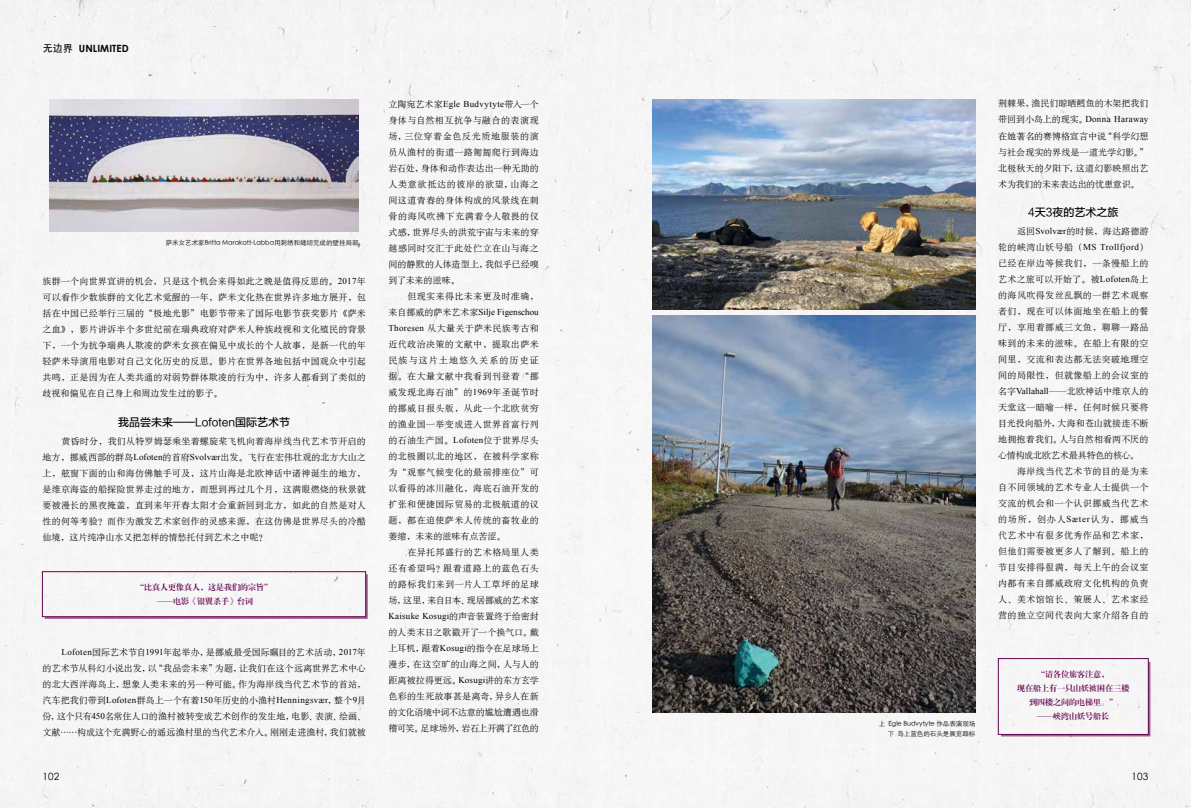
<style>
.page{position:relative;width:1191px;height:808px;background:#f6f6f6}
.page>*{position:absolute;margin:0;border:0;box-sizing:border-box;transform-origin:0 0}
.t1{font:11px "FZLTH4 K GBK1 0";color:#000}
.t2{font:700 10px "Century Gothic";letter-spacing:.01em;color:#000}
.t3{font:10px "Century Gothic";letter-spacing:.01em;color:#000}
.t4{font:9px/16px "H Ya 6 gj";letter-spacing:.015em;color:#000;text-align:justify}
.t5{font:9px "Times New Roman";letter-spacing:.025em;color:#000}
.t6{font:9px "Times New Roman";color:#000}
.t7{font:9px "Times New Roman";letter-spacing:.045em;color:#000}
.t8{font:9px "H Ya 6 gj";letter-spacing:.045em;color:#000}
.t9{font:8px/14px "FZXBSK GBK1 0";color:#63034e;text-align:center}
.t10{font:300 6.5px/10px "ST Heiti SC";color:#000;text-align:right}
.s1{font-family:"Adobe Heiti Std";font-weight:400}
.s2{font-family:"Times New Roman"}
.s3{font-family:"H Ya 6 gj"}
</style>
<div class="page">
<img style="left:652px;top:99px;width:323px;height:210px">
<div style="left:998px;top:658px;width:150px;height:76px;border:1px solid #63034e"></div>
<svg style="left:1000px;top:661px;width:151px;height:76px"></svg>
<div style="left:42px;top:571px;width:324px;height:46px;border:1px solid #63034e"></div>
<svg style="left:44px;top:573px;width:325px;height:47px"></svg>
<img style="left:652px;top:315px;width:323px;height:397px">
<img style="left:50px;top:99px;width:309px;height:132px">
<p class="t2" style="left:43px;top:42px;width:88px"><span class="s1">无边界</span> UNLIMITED</p>
<p class="t10" style="left:166px;top:237px;width:194px">萨米女艺术家Britta Marakatt-Labba用刺绣和缝纫完成的壁挂局部</p>
<p class="t4" style="left:43px;top:274px;width:325px">族群一个向世界宣讲的机会，只是这个机会来得如此之晚是值得反思的。<span class="s2">2017</span>年可以看作少数族群的文化艺术觉醒的一年，萨米文化热在世界许多地方展开，包括在中国已经举行三届的“极地光影”电影节带来了国际电影节获奖影片《萨米之血》，影片讲诉半个多世纪前在瑞典政府对萨米人种族歧视和文化殖民的背景下，一个为抗争瑞典人欺凌的萨米女孩在偏见中成长的个人故事，是新一代的年轻萨米导演用电影对自己文化历史的反思。影片在世界各地包括中国观众中引起共鸣，正是因为在人类共通的对弱势群体欺凌的行为中，许多人都看到了类似的歧视和偏见在自己身上和周边发生过的影子。</p>
<p class="t1" style="left:118px;top:416px;width:174px">我品尝未来——Lofoten国际艺术节</p>
<p class="t4" style="left:43px;top:433px;width:325px;text-indent:19px">黄昏时分，我们从特罗姆瑟乘坐着螺旋桨飞机向着海岸线当代艺术节开启的地方，挪威西部的群岛<span class="s2">Lofoten</span>的首府<span class="s2">Svolvær</span>出发。飞行在宏伟壮观的北方大山之上，舷窗下面的山和海仿佛触手可及，这片山海是北欧神话中诸神诞生的地方，是维京海盗的船探险世界走过的地方，而想到再过几个月，这满眼燃烧的秋景就要被漫长的黑夜掩盖，直到来年开春太阳才会重新回到北方，如此的自然是对人性的何等考验？而作为激发艺术家创作的灵感来源，在这仿佛是世界尽头的冷酷仙境，这片纯净山水又把怎样的情愁托付到艺术之中呢？</p>
<p class="t9" style="left:136px;top:580px;width:138px">“比真人更像真人，这是我们的宗旨” ——电影《银翼杀手》台词</p>
<p class="t4" style="left:43px;top:644px;width:325px;text-indent:19px"><span class="s2">Lofoten</span>国际艺术节自<span class="s2">1991</span>年起举办，是挪威最受国际瞩目的艺术活动，<span class="s2">2017</span>年的艺术节从科幻小说出发，以“我品尝未来”为题，让我们在这个远离世界艺术中心的北大西洋海岛上，想象人类未来的另一种可能。作为海岸线当代艺术节的首站，汽车把我们带到<span class="s2">Lofoten</span>群岛上一个有着<span class="s2">150</span>年历史的小渔村<span class="s2">Henningsvær</span>，整个<span class="s2">9</span>月份，这个只有<span class="s2">450</span>名常住人口的渔村被转变成艺术创作的发生地，电影、表演、绘画、文献……构成这个充满野心的遥远渔村里的当代艺术介入。刚刚走进渔村，我们就被</p>
<p class="t5" style="left:388px;top:97px;width:152px"><span class="s3">立陶宛艺术家</span>Egle Budvytyte<span class="s3">带入一个</span></p>
<p class="t4" style="left:388px;top:112px;width:152px">身体与自然相互抗争与融合的表演现场，三位穿着金色反光质地服装的演员从渔村的街道一路匍匐爬行到海边岩石处，身体和动作表达出一种无助的人类意欲抵达的彼岸的欲望，山海之间这道青春的身体构成的风景线在刺骨的海风吹拂下充满着令人敬畏的仪式感，世界尽头的洪荒宇宙与未来的穿越感同时交汇于此处伫立在山与海之间的静默的人体造型上，我似乎已经嗅到了未来的滋味。</p>
<p class="t8" style="left:407px;top:291px;width:133px">但现实来得比未来更及时准确，</p>
<p class="t6" style="left:388px;top:305px;width:152px"><span class="s3">来自挪威的萨米艺术家</span>Silje Figenschou</p>
<p class="t4" style="left:388px;top:320px;width:152px"><span class="s2">Thoresen</span> 从大量关于萨米民族考古和近代政治决策的文献中，提取出萨米民族与这片土地悠久关系的历史证据。在大量文献中我看到刊登着“挪威发现北海石油”的<span class="s2">1969</span>年圣诞节时的挪威日报头版，从此一个北欧贫穷的渔业国一举变成进入世界首富行列的石油生产国。<span class="s2">Lofoten</span>位于世界尽头的北极圈以北的地区，在被科学家称为“观察气候变化的最前排座位”可以看得的冰川融化，海底石油开发的扩张和便捷国际贸易的北极航道的议题，都在迫使萨米人传统的畜牧业的萎缩，未来的滋味有点苦涩。</p>
<p class="t4" style="left:388px;top:544px;width:152px;text-indent:19px">在异托邦盛行的艺术格局里人类还有希望吗？跟着道路上的蓝色石头的路标我们来到一片人工草坪的足球场，这里，来自日本、现居挪威的艺术家</p>
<p class="t5" style="left:388px;top:609px;width:152px">Kaisuke Kosugi<span class="s3">的声音装置终于给密封</span></p>
<p class="t4" style="left:388px;top:624px;width:152px">的人类末日之歌戳开了一个换气口。戴上耳机，跟着<span class="s2">Kosugi</span>的指令在足球场上漫步，在这空旷的山海之间，人与人的距离被拉得更远。<span class="s2">Kosugi</span>讲的东方玄学色彩的生死故事甚是离奇，异乡人在新的文化语境中词不达意的尴尬遭遇也滑稽可笑。足球场外，岩石上开满了红色的</p>
<p class="t10" style="left:878px;top:718px;width:98px">上 Egle Budvytyte 作品表演现场下 岛上蓝色的石头是展览路标</p>
<p class="t4" style="left:998px;top:96px;width:152px">荆棘果，渔民们晾晒鳕鱼的木架把我们</p>
<p class="t5" style="left:998px;top:113px;width:152px"><span class="s3">带回到小岛上的现实。</span>Donna Haraway</p>
<p class="t4" style="left:998px;top:128px;width:152px">在她著名的赛博格宣言中说“科学幻想与社会现实的界线是一道光学幻影。”北极秋天的夕阳下，这道幻影映照出艺术为我们的未来表达出的忧患意识。</p>
<p class="t1" style="left:1028px;top:206px;width:92px">4天3夜的艺术之旅</p>
<p class="t4" style="left:1017px;top:224px;width:133px">返回<span class="s2">Svolvær</span>的时候，海达路德游</p>
<p class="t7" style="left:998px;top:241px;width:152px"><span class="s3">轮的峡湾山妖号船（</span>MS Trollfjord<span class="s3">）</span></p>
<p class="t4" style="left:998px;top:256px;width:152px">已经在岸边等候我们，一条慢船上的艺术之旅可以开始了。被<span class="s2">Lofoten</span>岛上的海风吹得发丝乱飘的一群艺术观察者们，现在可以体面地坐在船上的餐厅，享用着挪威三文鱼，聊聊一路品味到的未来的滋味。在船上有限的空间里，交流和表达都无法突破地理空间的局限性，但就像船上的会议室的名字<span class="s2">Vallahall</span>——北欧神话中维京人的天堂这一暗喻一样，任何时候只要将目光投向船外，大海和苍山就接连不断地拥抱着我们。人与自然相看两不厌的心情构成北欧艺术最具特色的核心。</p>
<p class="t4" style="left:998px;top:464px;width:152px;text-indent:19px">海岸线当代艺术节的目的是为来自不同领域的艺术专业人士提供一个交流的机会和一个认识挪威当代艺术的场所，创办人<span class="s2">Sæter</span>认为，挪威当代艺术中有很多优秀作品和艺术家，但他们需要被更多人了解到。船上的节目安排得很满，每天上午的会议室内都有来自挪威政府文化机构的负责人、美术馆馆长、策展人、艺术家经营的独立空间代表向大家介绍各自的</p>
<p class="t9" style="left:1017px;top:667px;width:113px">“请各位旅客注意，<br>现在船上有一只山妖被困在三楼到四楼之间的电梯里。”<br>——峡湾山妖号船长</p>
<p class="t3" style="left:43px;top:770px;width:18px">102</p>
<p class="t3" style="left:1131px;top:770px;width:18px">103</p>
</div>
